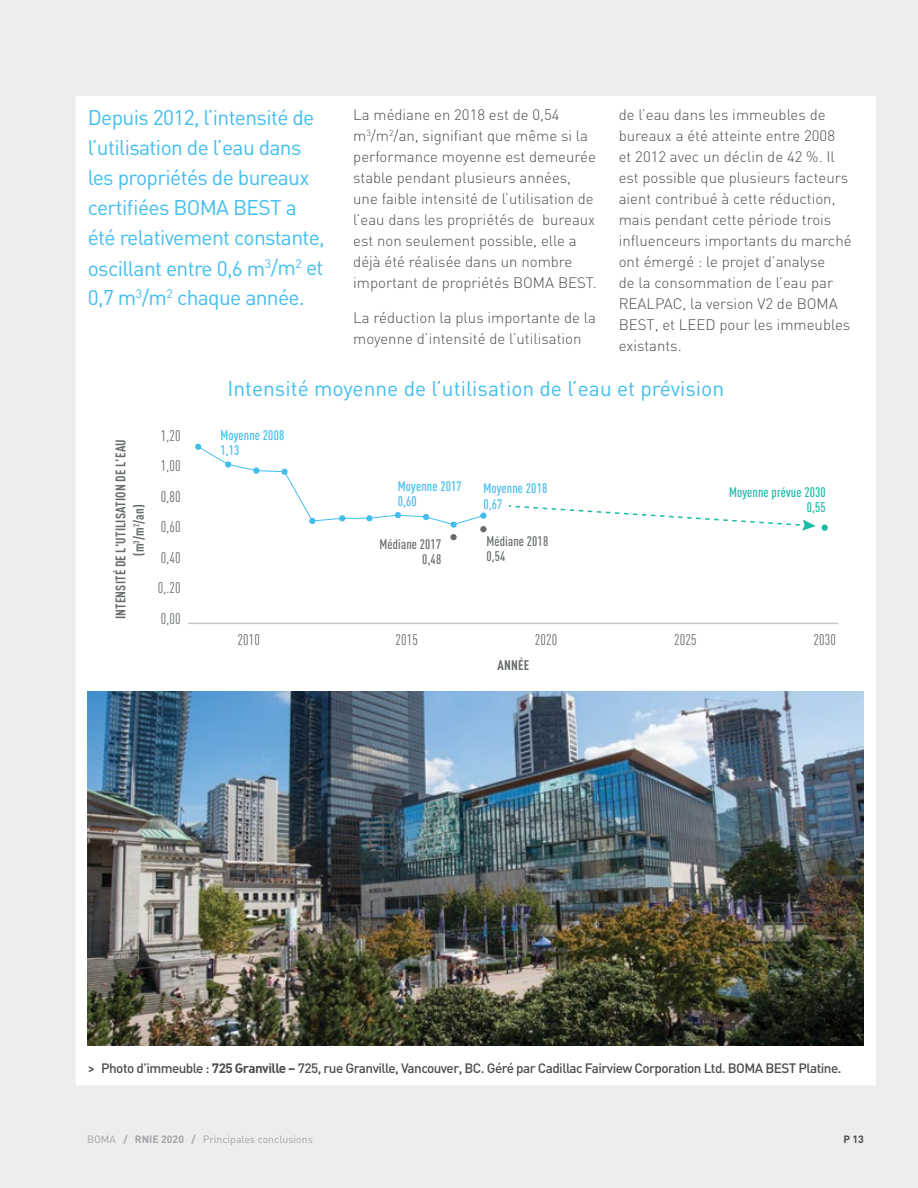
<style>
.page{position:relative;width:918px;height:1188px;background:#ededee}
.page>*{position:absolute;margin:0;border:0;box-sizing:border-box;transform-origin:0 0}
.t1{font:21px/30px "DIN";letter-spacing:-.03em;color:#42beee}
.t2{font:21px "DIN";color:#42beee}
.t3{font:15.3px/30.5px "DIN Cond";letter-spacing:.01em;color:#666b6c;text-align:justify}
.t4{font:300 15px/21px "DIN";color:#4d4d4f}
.t5{font:700 13.8px/18.3px "DIN Cond";letter-spacing:.01em;color:#666b6c;text-align:center}
.t6{font:500 13.8px/15.3px "DIN Cond";letter-spacing:.01em;color:#42beee}
.t7{font:500 13.8px/15.3px "DIN Cond";letter-spacing:.01em;color:#666b6c;text-align:right}
.t8{font:500 13.8px/15.3px "DIN Cond";letter-spacing:.01em;color:#1cbaa8;text-align:right}
.t9{font:500 13.5px "DIN";letter-spacing:-.04em;color:#4d4d4f}
.t10{font:10.5px "DIN";color:#a2a4a7}
.t11{font:700 10.5px "DIN";color:#4d4d4f}
.s1{font-weight:700}
</style>
<div class="page">
<div style="left:76px;top:96px;width:800px;height:989px;background:#fff"></div>
<img style="left:88px;top:691px;width:776px;height:355px">
<hr style="left:188px;top:623px;width:651px;height:1px;background:#c7c8ca">
<svg style="left:509px;top:505px;width:307px;height:26px"></svg>
<div style="left:450px;top:534px;width:7px;height:6px;background:#666b6c;border-radius:50%"></div>
<svg style="left:450px;top:521px;width:7px;height:7px"></svg>
<div style="left:480px;top:513px;width:7px;height:6px;background:#42beee;border-radius:50%"></div>
<div style="left:480px;top:526px;width:7px;height:6px;background:#666b6c;border-radius:50%"></div>
<svg style="left:822px;top:525px;width:6px;height:6px"></svg>
<svg style="left:195px;top:444px;width:289px;height:81px"></svg>
<h1 class="t1" style="left:88px;top:102px;width:239px">Depuis 2012, l’intensité de l’utilisation de l’eau dans les propriétés de bureaux certifiées BOMA BEST a été relativement constante, oscillant entre 0,6 m<sup>3</sup>/m<sup>2</sup> et<br>0,7 m<sup>3</sup>/m<sup>2</sup> chaque année.</h1>
<p class="t4" style="left:353px;top:104px;width:245px">La médiane en 2018 est de 0,54 m<sup>3</sup>/m<sup>2</sup>/an, signifiant que même si la performance moyenne est demeurée stable pendant plusieurs années, une faible intensité de l’utilisation de l’eau dans les propriétés de bureaux est non seulement possible, elle a déjà été réalisée dans un nombre important de propriétés BOMA BEST.</p>
<p class="t4" style="left:353px;top:306px;width:244px">La réduction la plus importante de la moyenne d’intensité de l’utilisation</p>
<p class="t4" style="left:619px;top:104px;width:234px">de l’eau dans les immeubles de bureaux a été atteinte entre 2008<br>et 2012 avec un déclin de 42 %. Il est possible que plusieurs facteurs aient contribué à cette réduction, mais pendant cette période trois influenceurs importants du marché ont émergé : le projet d’analyse<br>de la consommation de l’eau par<br>REALPAC, la version V2 de BOMA<br>BEST, et LEED pour les immeubles existants.</p>
<p class="t5" style="left:111px;top:619px;width:181px;rotate:-90deg">INTENSITÉ DE L'UTILISATION DE L'EAU (m<sup>3</sup>/m<sup>2</sup>/an)</p>
<p class="t3" style="left:158px;top:420px;width:24px">1,20<br>1,00<br>0,80<br>0,60<br>0,40<br>0,.20<br>0,00</p>
<h1 class="t2" style="left:228px;top:375px;width:498px">Intensité moyenne de l’utilisation de l’eau et prévision</h1>
<p class="t6" style="left:220px;top:427px;width:65px">Moyenne 2008<br>1,13</p>
<p class="t3" style="left:238px;top:624px;width:24px">2010</p>
<p class="t6" style="left:398px;top:478px;width:65px">Moyenne 2017<br>0,60</p>
<p class="t6" style="left:483px;top:481px;width:65px">Moyenne 2018<br>0,67</p>
<p class="t8" style="left:729px;top:484px;width:98px">Moyenne prévue 2030<br>0,55</p>
<p class="t7" style="left:380px;top:536px;width:63px">Médiane 2017<br>0,48</p>
<p class="t7" style="left:487px;top:533px;width:63px;text-align:left">Médiane 2018<br>0,54</p>
<p class="t3" style="left:395px;top:624px;width:24px">2015</p>
<p class="t3" style="left:535px;top:624px;width:24px">2020</p>
<p class="t3" style="left:674px;top:624px;width:24px">2025</p>
<p class="t3" style="left:813px;top:624px;width:24px">2030</p>
<p class="t5" style="left:498px;top:655px;width:33px">ANNÉE</p>
<p class="t9" style="left:88px;top:1060px;width:755px">&gt; Photo d’immeuble : <span class="s1">725 Granville –</span> 725, rue Granville, Vancouver, BC. Géré par Cadillac Fairview Corporation Ltd. BOMA BEST Platine.</p>
<p class="t10" style="left:87px;top:1133px;width:227px">BOMA <span class="s1">/ RNIE 2020 /</span> Principales conclusions</p>
<p class="t11" style="left:844px;top:1132px;width:22px">P 13</p>
</div>
